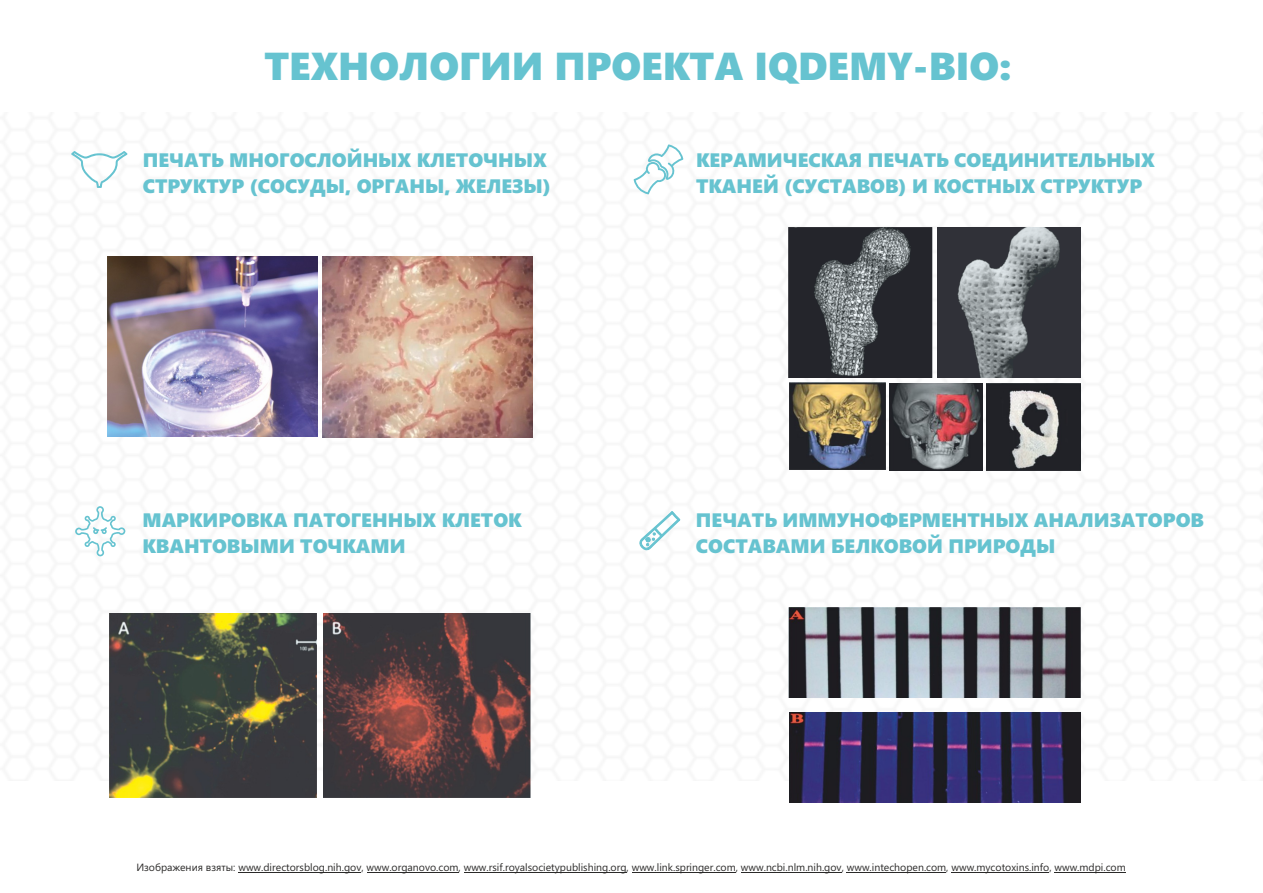
<style>
.page{position:relative;width:1263px;height:893px;background:#fff}
.page>*{position:absolute;margin:0;border:0;box-sizing:border-box;transform-origin:0 0}
.t1{font:39px "Segoe UI Black";color:#66c3d0}
.t2{font:19.5px/25.7px "Segoe UI Black";color:#66c3d0}
.t3{font:10.5px "Segoe UI";color:#2b2a29}
</style>
<div class="page">
<svg style="left:639px;top:511px;width:41px;height:40px"></svg>
<svg style="left:75px;top:506px;width:50px;height:50px"></svg>
<svg style="left:633px;top:144px;width:50px;height:50px"></svg>
<svg style="left:71px;top:151px;width:56px;height:37px"></svg>
<img style="left:107px;top:256px;width:210px;height:181px">
<img style="left:322px;top:257px;width:210px;height:180px">
<img style="left:789px;top:227px;width:143px;height:151px">
<img style="left:937px;top:227px;width:143px;height:151px">
<img style="left:789px;top:383px;width:96px;height:87px">
<img style="left:889px;top:383px;width:94px;height:87px">
<img style="left:987px;top:384px;width:93px;height:87px">
<img style="left:109px;top:613px;width:207px;height:185px">
<img style="left:324px;top:613px;width:207px;height:185px">
<img style="left:789px;top:608px;width:291px;height:90px">
<img style="left:789px;top:712px;width:291px;height:90px">
<hr style="left:238px;top:872px;width:123px;height:1px;background:#2b2a29">
<hr style="left:367px;top:872px;width:91px;height:1px;background:#2b2a29">
<hr style="left:464px;top:872px;width:162px;height:1px;background:#2b2a29">
<hr style="left:632px;top:872px;width:104px;height:1px;background:#2b2a29">
<hr style="left:741px;top:872px;width:100px;height:1px;background:#2b2a29">
<hr style="left:847px;top:872px;width:99px;height:1px;background:#2b2a29">
<hr style="left:951px;top:872px;width:98px;height:1px;background:#2b2a29">
<hr style="left:1054px;top:872px;width:72px;height:1px;background:#2b2a29">
<h1 class="t1" style="left:264px;top:51px;width:749px">ТЕХНОЛОГИИ ПРОЕКТА IQDEMY-BIO:</h1>
<p class="t2" style="left:143px;top:149px;width:410px">ПЕЧАТЬ МНОГОСЛОЙНЫХ КЛЕТОЧНЫХ<br>СТРУКТУР (СОСУДЫ, ОРГАНЫ, ЖЕЛЕЗЫ)</p>
<p class="t2" style="left:696px;top:149px;width:460px">КЕРАМИЧЕСКАЯ ПЕЧАТЬ СОЕДИНИТЕЛЬНЫХ<br>ТКАНЕЙ (СУСТАВОВ) И КОСТНЫХ СТРУКТУР</p>
<p class="t2" style="left:142px;top:510px;width:381px">МАРКИРОВКА ПАТОГЕННЫХ КЛЕТОК<br>КВАНТОВЫМИ ТОЧКАМИ</p>
<p class="t2" style="left:696px;top:510px;width:510px">ПЕЧАТЬ ИММУНОФЕРМЕНТНЫХ АНАЛИЗАТОРОВ<br>СОСТАВАМИ БЕЛКОВОЙ ПРИРОДЫ</p>
<p class="t3" style="left:136px;top:863px;width:991px">Изображения взяты: www.directorsblog.nih.gov, www.organovo.com, www.rsif.royalsocietypublishing.org, www.link.springer.com, www.ncbi.nlm.nih.gov, www.intechopen.com, www.mycotoxins.info, www.mdpi.com</p>
</div>
